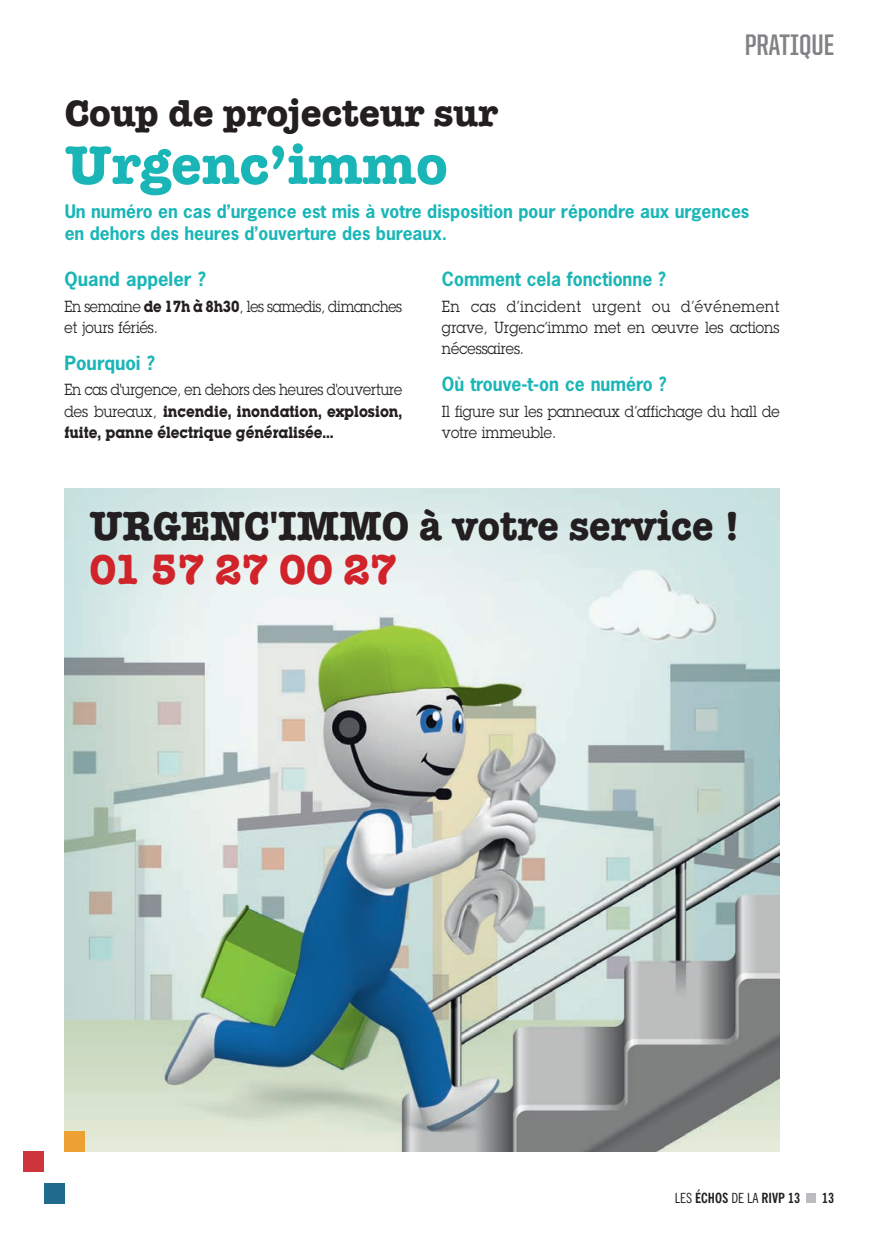
<style>
.page{position:relative;width:869px;height:1241px;background:#fff}
.page>*{position:absolute;margin:0;border:0;box-sizing:border-box;transform-origin:0 0}
.t1{font:700 56px "American Typewriter";color:#1ab6b7}
.t2{font:700 43.75px "American Typewriter";color:#d1232a;scale:.94 1}
.t3{font:700 42px "American Typewriter";color:#231f20;scale:.94 1}
.t4{font:700 38.5px "American Typewriter";color:#231f20}
.t5{font:700 29.75px "United Sans Cond";color:#808285}
.t6{font:700 18.38px "News Gothic";color:#1ab6b7;scale:.95 1}
.t7{font:700 18.38px "News Gothic";color:#1ab6b7}
.t8{font:700 17.5px/21.9px "News Gothic";color:#1ab6b7}
.t9{font:700 15.75px/21px "Lubalin Graph Std";color:#231f20;text-align:justify;scale:.9 1}
.t10{font:15.75px/21px "Lubalin Graph Std";color:#231f20;text-align:justify;scale:.92 1}
.t11{font:15.75px/21px "Lubalin Graph Std";color:#231f20;scale:.9 1}
.t12{font:15.75px/21px "Lubalin Graph Std";color:#231f20;scale:.88 1}
.t13{font:700 condensed 14px "News Gothic BT";color:#231f20}
.s1{font-weight:700}
.s2{font-weight:400}
</style>
<div class="page">
<div style="left:805px;top:1192px;width:10px;height:10px;background:#bcbdc0"></div>
<img style="left:64px;top:488px;width:715px;height:663px">
<div style="left:64px;top:1131px;width:21px;height:20px;background:#eea133"></div>
<div style="left:24px;top:1151px;width:20px;height:20px;background:#cf343c"></div>
<div style="left:45px;top:1182px;width:20px;height:20px;background:#1f6a8d"></div>
<h3 class="t5" style="left:744px;top:29px;width:91px">PRATIQUE</h3>
<h3 class="t4" style="left:65px;top:79px;width:434px">Coup de projecteur sur</h3>
<h1 class="t1" style="left:65px;top:117px;width:384px">Urgenc’immo</h1>
<p class="t8" style="left:65px;top:200px;width:685px">Un numéro en cas d’urgence est mis à votre disposition pour répondre aux urgences en dehors des heures d’ouverture des bureaux.</p>
<p class="t7" style="left:64px;top:266px;width:143px">Quand appeler ?</p>
<p class="t12" style="left:64px;top:295px;width:385px">En semaine <span class="s1">de 17h à 8h30</span>, les samedis, dimanches et jours fériés.</p>
<p class="t7" style="left:64px;top:350px;width:92px">Pourquoi ?</p>
<p class="t9" style="left:64px;top:379px;width:376px"><span class="s2">En cas d'urgence, en dehors des heures d'ouverture des bureaux,</span> incendie, inondation, explosion, fuite, panne électrique généralisée…</p>
<p class="t6" style="left:441px;top:266px;width:237px">Comment cela fonctionne ?</p>
<p class="t10" style="left:441px;top:295px;width:368px">En cas d’incident urgent ou d’événement grave, Urgenc’immo met en œuvre les actions nécessaires.</p>
<p class="t6" style="left:441px;top:371px;width:238px">Où trouve-t-on ce numéro ?</p>
<p class="t11" style="left:441px;top:400px;width:376px">Il figure sur les panneaux d’affichage du hall de votre immeuble.</p>
<h3 class="t3" style="left:89px;top:489px;width:694px">URGENC'IMMO à votre service !</h3>
<h2 class="t2" style="left:89px;top:531px;width:329px">01 57 27 00 27</h2>
<p class="t13" style="left:674px;top:1188px;width:127px"><span class="s2">LES</span> ÉCHOS <span class="s2">DE LA</span> RIVP 13</p>
<p class="t13" style="left:821px;top:1188px;width:14px">13</p>
</div>
